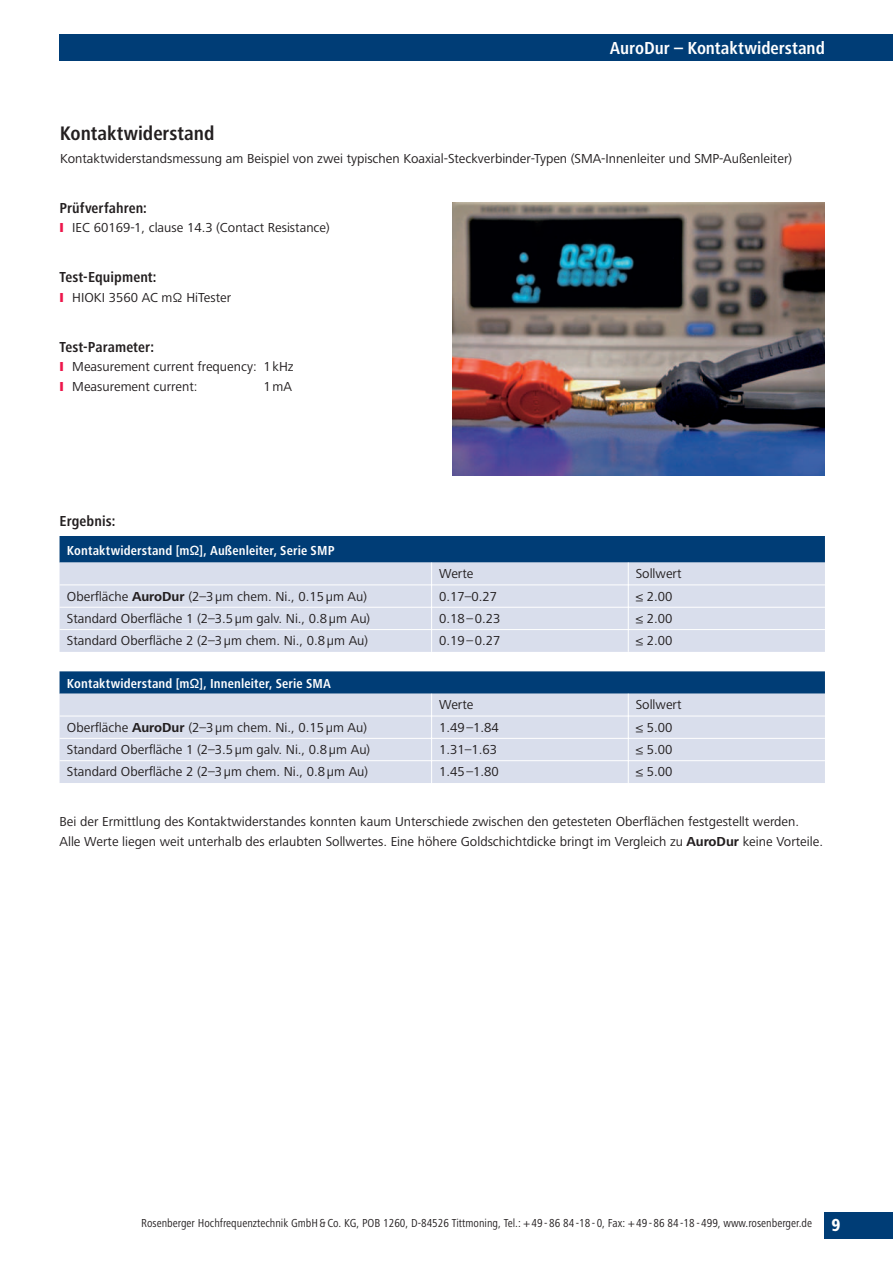
<style>
.page{position:relative;width:893px;height:1263px;background:#fff}
.page>*{position:absolute;margin:0;border:0;box-sizing:border-box;transform-origin:0 0}
.t1{font:700 condensed 20.25px "Frutiger Next LT";color:#231f20}
.t2{font:700 condensed 18px "Frutiger Next LT";color:#fff}
.t3{font:700 condensed 15px "Frutiger Next LT";letter-spacing:.005em;color:#231f20}
.t4{font:13.5px/19.5px "Frutiger Next LT";color:#231f20}
.t5{font:700 condensed 13.5px "Frutiger Next LT";letter-spacing:.01em;color:#fff}
.t6{font:condensed 12px "Frutiger Next LT";color:#231f20}
.s1{font-weight:800;color:#ed164b}
.s2{font-weight:700}
.s3{font-weight:800;font-size:18px;color:#fff}
</style>
<div class="page">
<img style="left:453px;top:202px;width:372px;height:273px">
<div style="left:60px;top:34px;width:833px;height:27px;background:#003d76"></div>
<div style="left:60px;top:536px;width:765px;height:27px;background:#003d76"></div>
<svg style="left:60px;top:563px;width:765px;height:220px;fill:#d9deec"></svg>
<hr style="left:60px;top:584px;width:568px;height:1px;background:#fff">
<hr style="left:628px;top:584px;width:197px;height:1px;background:#fff">
<hr style="left:60px;top:607px;width:568px;height:1px;background:#fff">
<hr style="left:628px;top:607px;width:197px;height:1px;background:#fff">
<hr style="left:60px;top:629px;width:568px;height:1px;background:#fff">
<svg style="left:431px;top:563px;width:1px;height:89px"></svg>
<hr style="left:628px;top:629px;width:197px;height:1px;background:#fff">
<svg style="left:628px;top:563px;width:1px;height:89px"></svg>
<hr style="left:60px;top:716px;width:568px;height:1px;background:#fff">
<hr style="left:628px;top:716px;width:197px;height:1px;background:#fff">
<hr style="left:60px;top:738px;width:568px;height:1px;background:#fff">
<hr style="left:628px;top:738px;width:197px;height:1px;background:#fff">
<hr style="left:60px;top:760px;width:568px;height:1px;background:#fff">
<svg style="left:431px;top:694px;width:1px;height:89px"></svg>
<hr style="left:628px;top:760px;width:197px;height:1px;background:#fff">
<svg style="left:628px;top:694px;width:1px;height:89px"></svg>
<div style="left:825px;top:1212px;width:68px;height:26px;background:#003d76"></div>
<h2 class="t2" style="left:610px;top:41px;width:217px">AuroDur – Kontaktwiderstand</h2>
<h1 class="t1" style="left:60px;top:125px;width:156px">Kontaktwiderstand</h1>
<p class="t4" style="left:60px;top:150px;width:733px">Kontaktwiderstandsmessung am Beispiel von zwei typischen Koaxial-Steckverbinder-Typen (SMA-Innenleiter und SMP-Außenleiter)</p>
<p class="t3" style="left:60px;top:202px;width:89px">Prüfverfahren:</p>
<p class="t4" style="left:60px;top:219px;width:272px"><span class="s1">I</span> IEC 60169-1, clause 14.3 (Contact Resistance)</p>
<p class="t3" style="left:60px;top:272px;width:99px">Test-Equipment:</p>
<p class="t4" style="left:60px;top:289px;width:173px"><span class="s1">I</span> HIOKI 3560 AC mΩ HiTester</p>
<p class="t3" style="left:60px;top:341px;width:96px">Test-Parameter:</p>
<p class="t4" style="left:60px;top:358px;width:236px"><span class="s1">I</span> Measurement current frequency: 1 kHz<br><span class="s1">I</span> Measurement current:</p>
<p class="t4" style="left:264px;top:378px;width:30px">1 mA</p>
<p class="t3" style="left:60px;top:515px;width:57px">Ergebnis:</p>
<p class="t5" style="left:67px;top:545px;width:269px">Kontaktwiderstand [mΩ], Außenleiter, Serie SMP</p>
<p class="t4" style="left:439px;top:565px;width:36px">Werte</p>
<p class="t4" style="left:636px;top:565px;width:47px">Sollwert</p>
<p class="t4" style="left:67px;top:588px;width:302px">Oberfläche <span class="s2">AuroDur</span> (2–3 μm chem. Ni., 0.15 μm Au)</p>
<p class="t4" style="left:439px;top:588px;width:59px">0.17–0.27</p>
<p class="t4" style="left:636px;top:588px;width:38px">≤ 2.00</p>
<p class="t4" style="left:67px;top:610px;width:305px">Standard Oberfläche 1 (2–3.5 μm galv. Ni., 0.8 μm Au)</p>
<p class="t4" style="left:439px;top:610px;width:63px">0.18 – 0.23</p>
<p class="t4" style="left:636px;top:610px;width:38px">≤ 2.00</p>
<p class="t4" style="left:67px;top:632px;width:303px">Standard Oberfläche 2 (2–3 μm chem. Ni., 0.8 μm Au)</p>
<p class="t4" style="left:439px;top:632px;width:63px">0.19 – 0.27</p>
<p class="t4" style="left:636px;top:632px;width:38px">≤ 2.00</p>
<p class="t5" style="left:67px;top:678px;width:266px">Kontaktwiderstand [mΩ], Innenleiter, Serie SMA</p>
<p class="t4" style="left:439px;top:696px;width:36px">Werte</p>
<p class="t4" style="left:636px;top:696px;width:47px">Sollwert</p>
<p class="t4" style="left:67px;top:719px;width:302px">Oberfläche <span class="s2">AuroDur</span> (2–3 μm chem. Ni., 0.15 μm Au)</p>
<p class="t4" style="left:439px;top:719px;width:61px">1.49 –1.84</p>
<p class="t4" style="left:636px;top:719px;width:38px">≤ 5.00</p>
<p class="t4" style="left:67px;top:741px;width:305px">Standard Oberfläche 1 (2–3.5 μm galv. Ni., 0.8 μm Au)</p>
<p class="t4" style="left:439px;top:741px;width:59px">1.31–1.63</p>
<p class="t4" style="left:636px;top:741px;width:38px">≤ 5.00</p>
<p class="t4" style="left:67px;top:763px;width:303px">Standard Oberfläche 2 (2–3 μm chem. Ni., 0.8 μm Au)</p>
<p class="t4" style="left:439px;top:763px;width:61px">1.45 –1.80</p>
<p class="t4" style="left:636px;top:763px;width:38px">≤ 5.00</p>
<p class="t4" style="left:60px;top:813px;width:765px">Bei der Ermittlung des Kontaktwiderstandes konnten kaum Unterschiede zwischen den getesteten Oberflächen festgestellt werden.<br>Alle Werte liegen weit unterhalb des erlaubten Sollwertes. Eine höhere Goldschichtdicke bringt im Vergleich zu <span class="s2">AuroDur</span> keine Vorteile.</p>
<p class="t6" style="left:141px;top:1219px;width:701px">Rosenberger Hochfrequenztechnik GmbH &amp; Co. KG, POB 1260, D-84526 Tittmoning, Tel.: + 49 - 86 84 -18 - 0, Fax: + 49 - 86 84 -18 - 499, www.rosenberger.de <span class="s3">9</span></p>
</div>
